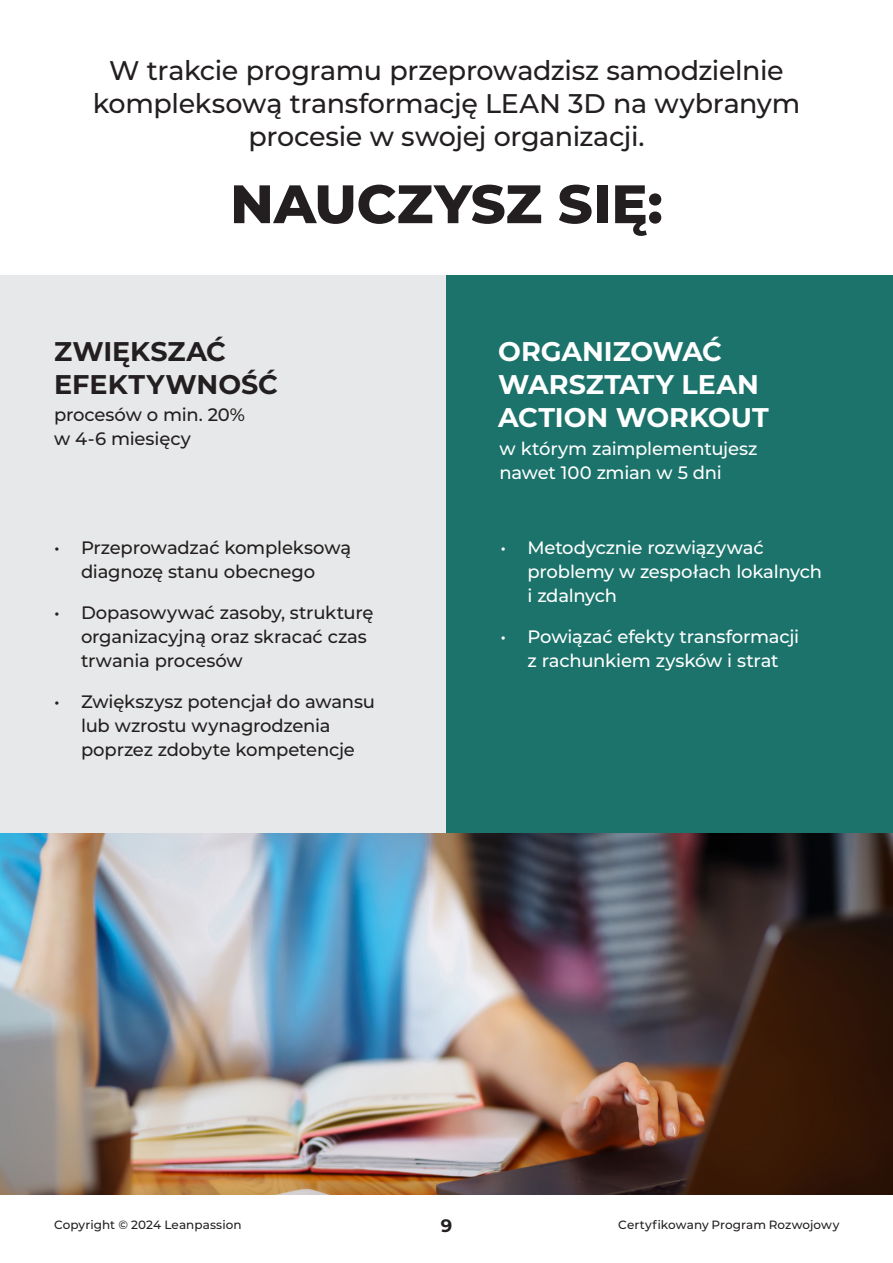
<style>
.page{position:relative;width:893px;height:1263px;background:#fff}
.page>*{position:absolute;margin:0;border:0;box-sizing:border-box;transform-origin:0 0}
.t1{font:800 54px "Montserrat";color:#231f20}
.Podstawowy{font:500 27px/33px "Montserrat";letter-spacing:-.015em;color:#231f20;text-align:center}
.t2{font:700 27px/33px "Montserrat";letter-spacing:-.005em;color:#fff}
.t3{font:700 27px/33px "Montserrat";color:#231f20}
.Podstawowy-2{font:500 18px/24px "Montserrat";letter-spacing:-.01em;color:#231f20}
.Podstawowy-3{font:500 18px/24px "Montserrat";letter-spacing:-.01em;color:#fff}
.t4{font:700 18px "Montserrat";color:#231f20}
.t5{font:500 12px "Montserrat";letter-spacing:.005em;color:#231f20}
</style>
<div class="page">
<img style="left:0;top:832px;width:893px;height:363px">
<div style="left:0;top:275px;width:446px;height:557px;background:#e7e8e9"></div>
<div style="left:446px;top:275px;width:447px;height:557px;background:#1b736b"></div>
<p class="Podstawowy" style="left:93px;top:53px;width:709px">W trakcie programu przeprowadzisz samodzielnie kompleksową transformację LEAN 3D na wybranym procesie w swojej organizacji.</p>
<h2 class="t1" style="left:230px;top:164px;width:434px">NAUCZYSZ SIĘ:</h2>
<h2 class="t3" style="left:54px;top:333px;width:225px">ZWIĘKSZAĆ<br>EFEKTYWNOŚĆ</h2>
<h2 class="t2" style="left:498px;top:333px;width:262px">ORGANIZOWAĆ<br>WARSZTATY LEAN</h2>
<p class="Podstawowy-2" style="left:54px;top:402px;width:192px">procesów o min. 20%</p>
<h2 class="t2" style="left:498px;top:399px;width:272px">ACTION WORKOUT</h2>
<p class="Podstawowy-2" style="left:54px;top:426px;width:138px">w 4-6 miesięcy</p>
<p class="Podstawowy-3" style="left:500px;top:436px;width:259px">w którym zaimplementujesz nawet 100 zmian w 5 dni</p>
<p class="Podstawowy-2" style="left:54px;top:535px;width:299px;text-align:center">• Przeprowadzać kompleksową diagnozę stanu obecnego</p>
<p class="Podstawowy-2" style="left:81px;top:600px;width:294px;text-indent:-27px">• Dopasowywać zasoby, strukturę organizacyjną oraz skracać czas trwania procesów</p>
<p class="Podstawowy-2" style="left:81px;top:689px;width:296px;text-indent:-27px">• Zwiększysz potencjał do awansu lub wzrostu wynagrodzenia poprzez zdobyte kompetencje</p>
<p class="Podstawowy-3" style="left:527px;top:535px;width:296px;text-indent:-27px">• Metodycznie rozwiązywać problemy w zespołach lokalnych i zdalnych</p>
<p class="Podstawowy-3" style="left:500px;top:624px;width:300px;text-align:center">• Powiązać efekty transformacji z rachunkiem zysków i strat</p>
<p class="t5" style="left:54px;top:1216px;width:189px">Copyright © 2024 Leanpassion</p>
<p class="t4" style="left:441px;top:1212px;width:13px">9</p>
<p class="t5" style="left:618px;top:1216px;width:223px">Certyfikowany Program Rozwojowy</p>
</div>
